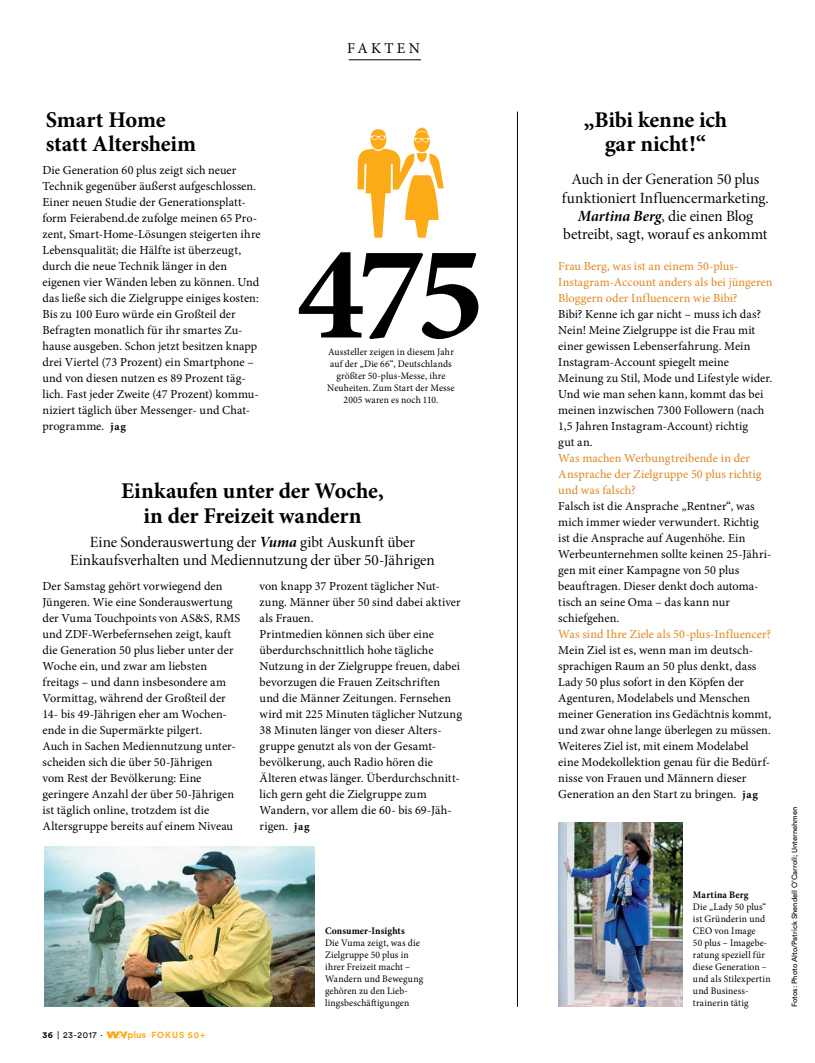
<style>
.page{position:relative;width:815px;height:1063px;background:#fff}
.page>*{position:absolute;margin:0;border:0;box-sizing:border-box;transform-origin:0 0}
.t1{font:700 135.5px "Minion Pro";color:#000}
.t2{font:700 22.5px/24.4px "Minion Pro";letter-spacing:-.01em;color:#000;text-align:center}
.t3{font:15.62px/18.1px "Minion Pro Subh";letter-spacing:-.005em;color:#000;text-align:center}
.t4{font:15px "Minion Pro";color:#000}
.t5{font:12.25px/16px "Minion Pro";letter-spacing:.005em;color:#000}
.t6{font:12.25px/16px "Minion Pro";letter-spacing:.005em;color:#e0861b}
.t7{font:10px/12px "Minion Pro";letter-spacing:.015em;color:#000;scale:.96 1}
.t8{font:700 10px "Minion Pro";letter-spacing:.015em;color:#000;scale:.96 1}
.t9{font:700 8.75px "Circular Std";letter-spacing:.105em;color:#fbab18}
.t10{font:8.75px "Circular Std";letter-spacing:.075em;color:#000}
.t11{font:7.5px "Circular Std";color:#000}
.s1{font-weight:700;font-size:11.25px}
.s2{font-family:"Minion Pro Bold It Subh"}
.s3{font-weight:700}
.s4{font-size:9.62px}
</style>
<div class="page">
<svg style="left:106px;top:1031px;width:22px;height:7px"></svg>
<img style="left:558px;top:822px;width:124px;height:184px">
<img style="left:44px;top:846px;width:270px;height:160px">
<svg style="left:357px;top:128px;width:87px;height:110px"></svg>
<hr style="left:517px;top:112px;width:1px;height:895px;background:#000">
<hr style="left:349px;top:60px;width:72px;height:1px;background:#000">
<h2 class="t2" style="left:46px;top:107px;width:152px;text-align:left">Smart Home statt Altersheim</h2>
<p class="t5" style="left:43px;top:162px;width:220px">Die Generation 60 plus zeigt sich neuer Technik gegenüber äußerst aufgeschlossen.<br>Einer neuen Studie der Generationsplatt&shy;form Feierabend.de zufolge meinen 65 Pro&shy;zent, Smart-Home-Lösungen steigerten ihre Lebensqualität; die Hälfte ist überzeugt, durch die neue Technik länger in den eigenen vier Wänden leben zu können. Und das ließe sich die Zielgruppe einiges kosten:<br>Bis zu 100 Euro würde ein Großteil der Befragten monatlich für ihr smartes Zu&shy;hause ausgeben. Schon jetzt besitzen knapp drei Viertel (73 Prozent) ein Smartphone – und von diesen nutzen es 89 Prozent täg&shy;lich. Fast jeder Zweite (47 Prozent) kommu&shy;niziert täglich über Messenger- und Chat&shy;programme. <span class="s1">jag</span></p>
<p class="t4" style="left:347px;top:39px;width:13px">fakten</p>
<h1 class="t1" style="left:297px;top:199px;width:189px">475</h1>
<p class="t7" style="left:327px;top:346px;width:134px;text-align:center">Aussteller zeigen in diesem Jahr auf der „Die 66“, Deutschlands größter 50-plus-Messe, ihre<br>Neuheiten. Zum Start der Messe<br>2005 waren es noch 110.</p>
<h2 class="t2" style="left:121px;top:479px;width:264px">Einkaufen unter der Woche, in der Freizeit wandern</h2>
<p class="t3" style="left:70px;top:533px;width:366px">Eine Sonderauswertung der <span class="s2">Vuma</span> gibt Auskunft über<br>Einkaufsverhalten und Mediennutzung der über 50-Jährigen</p>
<p class="t5" style="left:43px;top:578px;width:199px">Der Samstag gehört vorwiegend den Jüngeren. Wie eine Sonderauswertung der Vuma Touchpoints von AS&amp;S, RMS und ZDF-Werbefernsehen zeigt, kauft die Generation 50 plus lieber unter der Woche ein, und zwar am liebsten freitags – und dann insbesondere am Vormittag, während der Großteil der 14- bis 49-Jährigen eher am Wochen&shy;ende in die Supermärkte pilgert.<br>Auch in Sachen Mediennutzung unter&shy;scheiden sich die über 50-Jährigen<br>vom Rest der Bevölkerung: Eine geringere Anzahl der über 50-Jährigen ist täglich online, trotzdem ist die Altersgruppe bereits auf einem Niveau</p>
<p class="t5" style="left:260px;top:578px;width:204px">von knapp 37 Prozent täglicher Nut&shy;zung. Männer über 50 sind dabei aktiver als Frauen.<br>Printmedien können sich über eine überdurchschnittlich hohe tägliche Nutzung in der Zielgruppe freuen, dabei bevorzugen die Frauen Zeitschriften und die Männer Zeitungen. Fernsehen wird mit 225 Minuten täglicher Nutzung 38 Minuten länger von dieser Alters&shy;gruppe genutzt als von der Gesamt&shy;bevölkerung, auch Radio hören die Älteren etwas länger. Überdurchschnitt&shy;lich gern geht die Zielgruppe zum Wandern, vor allem die 60- bis 69-Jäh&shy;rigen. <span class="s1">jag</span></p>
<p class="t10" style="left:43px;top:1030px;width:62px"><span class="s3">36</span> | 23-2017 ·</p>
<p class="t9" style="left:128px;top:1030px;width:79px"><span class="s4">PLUS</span> FOKUS 50+</p>
<p class="t8" style="left:325px;top:924px;width:84px">Consumer-Insights</p>
<p class="t7" style="left:325px;top:937px;width:104px">Die Vuma zeigt, was die<br>Zielgruppe 50 plus in ihrer Freizeit macht –<br>Wandern und Bewegung gehören zu den Lieb&shy;lingsbeschäftigungen</p>
<h2 class="t2" style="left:584px;top:107px;width:145px">„Bibi kenne ich gar nicht!“</h2>
<p class="t3" style="left:562px;top:171px;width:208px">Auch in der Generation 50 plus funktioniert Influencermarketing.<br><span class="s2">Martina Berg</span>, die einen Blog betreibt, sagt, worauf es ankommt</p>
<p class="t6" style="left:558px;top:258px;width:216px">Frau Berg, was ist an einem 50-plus-<br>Instagram-Account anders als bei jüngeren<br>Bloggern oder Influencern wie Bibi?</p>
<p class="t5" style="left:558px;top:306px;width:216px">Bibi? Kenne ich gar nicht – muss ich das?<br>Nein! Meine Zielgruppe ist die Frau mit einer gewissen Lebenserfahrung. Mein Instagram-Account spiegelt meine Meinung zu Stil, Mode und Lifestyle wider.<br>Und wie man sehen kann, kommt das bei meinen inzwischen 7300 Followern (nach 1,5 Jahren Instagram-Account) richtig<br>gut an.</p>
<p class="t6" style="left:558px;top:450px;width:205px">Was machen Werbungtreibende in der<br>Ansprache der Zielgruppe 50 plus richtig und was falsch?</p>
<p class="t5" style="left:558px;top:498px;width:215px">Falsch ist die Ansprache „Rentner“, was mich immer wieder verwundert. Richtig ist die Ansprache auf Augenhöhe. Ein Werbeunternehmen sollte keinen 25-Jähri&shy;gen mit einer Kampagne von 50 plus beauftragen. Dieser denkt doch automa&shy;tisch an seine Oma – das kann nur schiefgehen.</p>
<p class="t6" style="left:558px;top:626px;width:214px">Was sind Ihre Ziele als 50-plus-Influencer?</p>
<p class="t5" style="left:558px;top:642px;width:214px">Mein Ziel ist es, wenn man im deutsch&shy;sprachigen Raum an 50 plus denkt, dass Lady 50 plus sofort in den Köpfen der Agenturen, Modelabels und Menschen meiner Generation ins Gedächtnis kommt, und zwar ohne lange überlegen zu müssen.<br>Weiteres Ziel ist, mit einem Modelabel eine Modekollektion genau für die Bedürf&shy;nisse von Frauen und Männern dieser Generation an den Start zu bringen. <span class="s1">jag</span></p>
<p class="t8" style="left:693px;top:888px;width:59px">Martina Berg</p>
<p class="t7" style="left:693px;top:901px;width:82px">Die „Lady 50 plus“ ist Gründerin und<br>CEO von Image<br>50 plus – Imagebe&shy;ratung speziell für diese Generation – und als Stilexpertin und Business&shy;trainerin tätig</p>
<p class="t11" style="left:790px;top:1007px;width:201px;rotate:-90deg">Fotos: Photo Alto/Patrick Shendell O’Carroll; Unternehmen</p>
</div>
